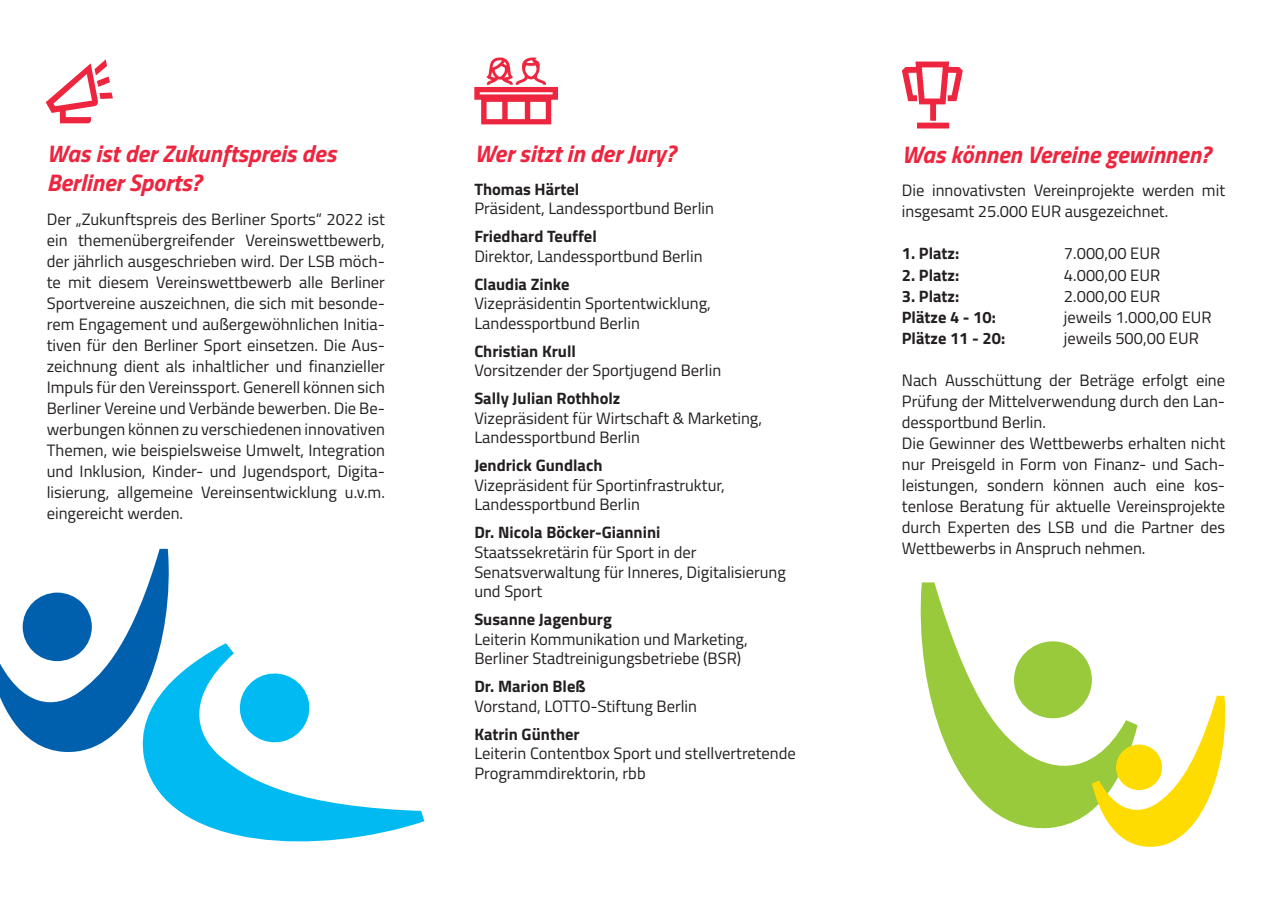
<style>
.page{position:relative;width:1272px;height:902px;background:#fff}
.page>*{position:absolute;margin:0;border:0;box-sizing:border-box;transform-origin:0 0}
.t1{font:italic 700 24px/28.8px "Titillium";color:#ed253e}
.t2{font:16.5px/21px "Titillium";color:#231f20}
.t3{font:700 16.5px "Titillium";color:#231f20}
</style>
<div class="page">
<svg style="left:143px;top:643px;width:281px;height:199px"></svg>
<svg style="left:0;top:549px;width:170px;height:207px"></svg>
<svg style="left:902px;top:62px;width:60px;height:66px"></svg>
<svg style="left:474px;top:57px;width:84px;height:67px"></svg>
<svg style="left:46px;top:59px;width:67px;height:64px"></svg>
<svg style="left:920px;top:582px;width:172px;height:247px"></svg>
<svg style="left:1091px;top:695px;width:135px;height:152px"></svg>
<h1 class="t1" style="left:47px;top:138px;width:291px">Was ist der Zukunftspreis des<br>Berliner Sports?</h1>
<p class="t2" style="left:47px;top:208px;width:340px;text-align:justify">Der „Zukunftspreis des Berliner Sports“ 2022 ist ein themenübergreifender Vereinswettbewerb, der jährlich ausgeschrieben wird. Der LSB möch&shy;te mit diesem Vereinswettbewerb alle Berliner Sportvereine auszeichnen, die sich mit besonde&shy;rem Engagement und außergewöhnlichen Initia&shy;tiven für den Berliner Sport einsetzen. Die Aus&shy;zeichnung dient als inhaltlicher und finanzieller Impuls für den Vereinssport. Generell können sich Berliner Vereine und Verbände bewerben. Die Be&shy;werbungen können zu verschiedenen innovativen Themen, wie beispielsweise Umwelt, Integration und Inklusion, Kinder- und Jugendsport, Digita&shy;lisierung, allgemeine Vereinsentwicklung u.v.m. eingereicht werden.</p>
<h1 class="t1" style="left:474px;top:138px;width:203px">Wer sitzt in der Jury?</h1>
<p class="t3" style="left:474px;top:176px;width:106px">Thomas Härtel</p>
<p class="t2" style="left:474px;top:197px;width:241px">Präsident, Landessportbund Berlin</p>
<p class="t3" style="left:474px;top:224px;width:124px">Friedhard Teuffel</p>
<p class="t2" style="left:474px;top:245px;width:230px">Direktor, Landessportbund Berlin</p>
<p class="t3" style="left:474px;top:271px;width:97px">Claudia Zinke</p>
<p class="t2" style="left:474px;top:293px;width:238px;line-height:19.5px">Vizepräsidentin Sportentwicklung,<br>Landessportbund Berlin</p>
<p class="t3" style="left:474px;top:338px;width:103px">Christian Krull</p>
<p class="t2" style="left:474px;top:359px;width:248px">Vorsitzender der Sportjugend Berlin</p>
<p class="t3" style="left:474px;top:386px;width:148px">Sally Julian Rothholz</p>
<p class="t2" style="left:474px;top:407px;width:289px;line-height:19.5px">Vizepräsident für Wirtschaft &amp; Marketing,<br>Landessportbund Berlin</p>
<p class="t3" style="left:474px;top:453px;width:130px">Jendrick Gundlach</p>
<p class="t2" style="left:474px;top:474px;width:252px;line-height:19.5px">Vizepräsident für Sportinfrastruktur,<br>Landessportbund Berlin</p>
<p class="t3" style="left:474px;top:520px;width:188px">Dr. Nicola Böcker-Giannini</p>
<p class="t2" style="left:474px;top:541px;width:313px;line-height:19.5px">Staatssekretärin für Sport in der<br>Senatsverwaltung für Inneres, Digitalisierung und Sport</p>
<p class="t3" style="left:474px;top:606px;width:139px">Susanne Jagenburg</p>
<p class="t2" style="left:474px;top:628px;width:275px;line-height:19.5px">Leiterin Kommunikation und Marketing,<br>Berliner Stadtreinigungsbetriebe (BSR)</p>
<p class="t3" style="left:474px;top:673px;width:113px">Dr. Marion Bleß</p>
<p class="t2" style="left:474px;top:694px;width:224px">Vorstand, LOTTO-Stiftung Berlin</p>
<p class="t3" style="left:474px;top:721px;width:107px">Katrin Günther</p>
<p class="t2" style="left:474px;top:742px;width:323px;line-height:19.5px">Leiterin Contentbox Sport und stellvertretende<br>Programmdirektorin, rbb</p>
<h1 class="t1" style="left:901px;top:138px;width:310px">Was können Vereine gewinnen?</h1>
<p class="t2" style="left:901px;top:179px;width:325px">Die innovativsten Vereinprojekte werden mit insgesamt 25.000 EUR ausgezeichnet.</p>
<p class="t3" style="left:901px;top:241px;width:59px">1. Platz:</p>
<p class="t2" style="left:1063px;top:242px;width:98px">7.000,00 EUR</p>
<p class="t3" style="left:901px;top:262px;width:59px">2. Platz:</p>
<p class="t2" style="left:1063px;top:263px;width:98px">4.000,00 EUR</p>
<p class="t3" style="left:901px;top:283px;width:59px">3. Platz:</p>
<p class="t2" style="left:1063px;top:284px;width:98px">2.000,00 EUR</p>
<p class="t3" style="left:901px;top:304px;width:96px">Plätze 4 - 10:</p>
<p class="t2" style="left:1063px;top:305px;width:149px">jeweils 1.000,00 EUR</p>
<p class="t3" style="left:901px;top:325px;width:105px">Plätze 11 - 20:</p>
<p class="t2" style="left:1063px;top:326px;width:136px">jeweils 500,00 EUR</p>
<p class="t2" style="left:901px;top:368px;width:325px">Nach Ausschüttung der Beträge erfolgt eine Prüfung der Mittelverwendung durch den Lan&shy;dessportbund Berlin.<br>Die Gewinner des Wettbewerbs erhalten nicht nur Preisgeld in Form von Finanz- und Sach&shy;leistungen, sondern können auch eine kos&shy;tenlose Beratung für aktuelle Vereinsprojekte durch Experten des LSB und die Partner des Wettbewerbs in Anspruch nehmen.</p>
</div>
